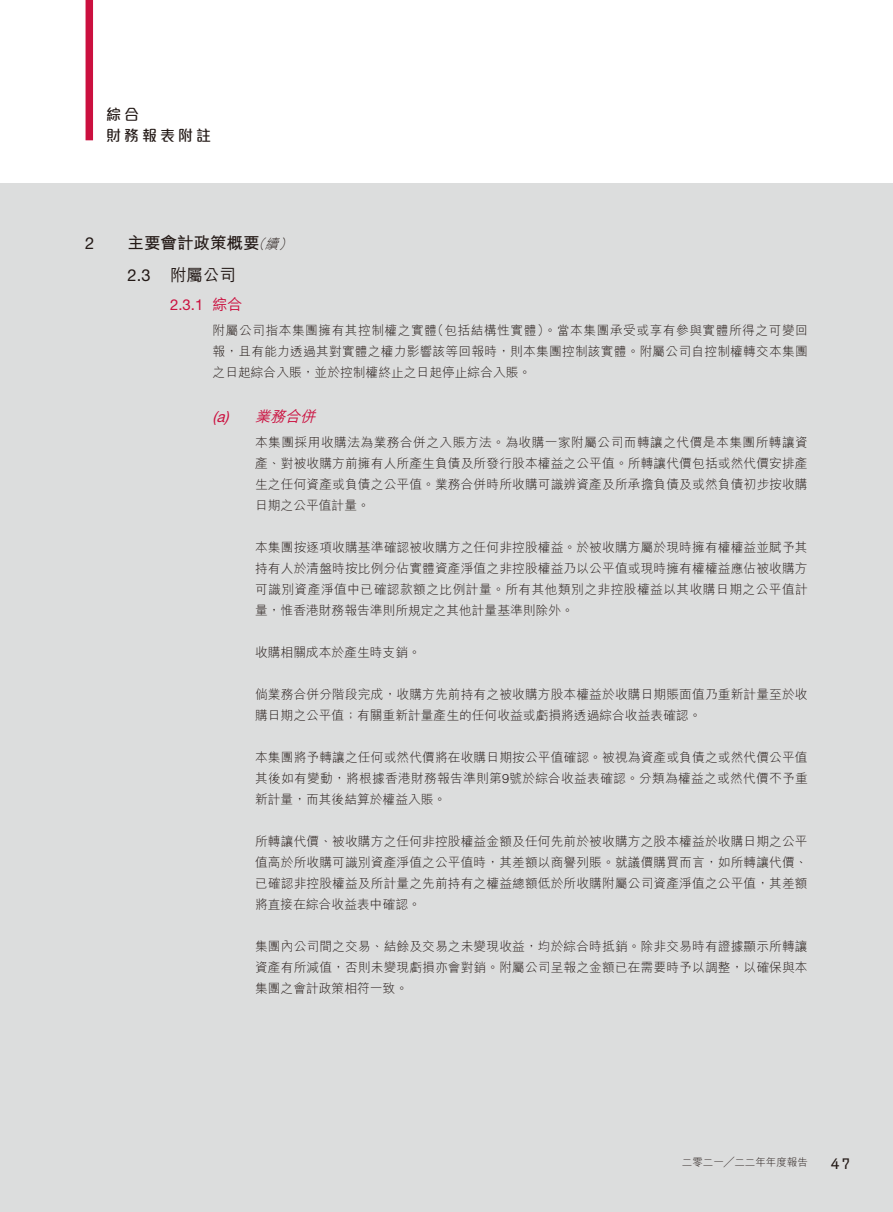
<style>
.page{position:relative;width:893px;height:1212px;background:#fff}
.page>*{position:absolute;margin:0;border:0;box-sizing:border-box;transform-origin:0 0}
.t1{font:700 16.5px/32.5px "M Hei HK";color:#231916}
.t2{font:16.5px "Helvetica Neue LT Std";color:#231916}
.t3{font:500 15px/21px "M Elle HK";letter-spacing:.2em;color:#231916}
.t4{font:15px "Helvetica Neue LT Std";color:#cb103f}
.t5{font:italic 500 15px "M Hei HK";color:#cb103f}
.t6{font:15px "Briem Akademi Std";color:#231916}
.t7{font:300 12.75px/21px "M Hei HK";letter-spacing:.01em;color:#231916;text-align:justify}
.t8{font:300 10.5px "M Hei HK";color:#231916}
.s1{font-weight:300;font-style:italic;font-size:13.5px}
.s2{font-family:"Helvetica Neue LT Std";font-weight:400}
.s3{font-weight:500}
.s4{font-family:"M Hei HK";font-weight:500}
.s5{font-family:"Helvetica Neue LT Std"}
</style>
<div class="page">
<div style="left:0;top:183px;width:893px;height:1029px;background:#dcdddd"></div>
<div style="left:86px;top:0;width:7px;height:140px;background:#cb103f"></div>
<p class="t3" style="left:106px;top:103px;width:106px">綜合<br>財務報表附註</p>
<p class="t2" style="left:85px;top:233px;width:11px">2</p>
<p class="t1" style="left:128px;top:225px;width:169px">主要會計政策概要<span class="s1">（續）<br></span><span class="s2">2.3</span> <span class="s3">附屬公司</span></p>
<p class="t4" style="left:170px;top:295px;width:74px">2.3.1 <span class="s4">綜合</span></p>
<p class="t7" style="left:213px;top:320px;width:597px">附屬公司指本集團擁有其控制權之實體（包括結構性實體）。當本集團承受或享有參與實體所得之可變回報，且有能力透過其對實體之權力影響該等回報時，則本集團控制該實體。附屬公司自控制權轉交本集團之日起綜合入賬，並於控制權終止之日起停止綜合入賬。</p>
<p class="t5" style="left:213px;top:405px;width:109px"><span class="s2">(a)</span> 業務合併</p>
<p class="t7" style="left:255px;top:432px;width:554px">本集團採用收購法為業務合併之入賬方法。為收購一家附屬公司而轉讓之代價是本集團所轉讓資產、對被收購方前擁有人所產生負債及所發行股本權益之公平值。所轉讓代價包括或然代價安排產生之任何資產或負債之公平值。業務合併時所收購可識辨資產及所承擔負債及或然負債初步按收購日期之公平值計量。</p>
<p class="t7" style="left:255px;top:537px;width:554px">本集團按逐項收購基準確認被收購方之任何非控股權益。於被收購方屬於現時擁有權權益並賦予其持有人於清盤時按比例分佔實體資產淨值之非控股權益乃以公平值或現時擁有權權益應佔被收購方可識別資產淨值中已確認款額之比例計量。所有其他類別之非控股權益以其收購日期之公平值計量，惟香港財務報告準則所規定之其他計量基準則除外。</p>
<p class="t7" style="left:255px;top:642px;width:167px">收購相關成本於產生時支銷。</p>
<p class="t7" style="left:255px;top:684px;width:554px">倘業務合併分階段完成，收購方先前持有之被收購方股本權益於收購日期賬面值乃重新計量至於收購日期之公平值；有關重新計量產生的任何收益或虧損將透過綜合收益表確認。</p>
<p class="t7" style="left:255px;top:747px;width:554px">本集團將予轉讓之任何或然代價將在收購日期按公平值確認。被視為資產或負債之或然代價公平值其後如有變動，將根據香港財務報告準則第<span class="s5">9</span>號於綜合收益表確認。分類為權益之或然代價不予重新計量，而其後結算於權益入賬。</p>
<p class="t7" style="left:255px;top:831px;width:554px">所轉讓代價、被收購方之任何非控股權益金額及任何先前於被收購方之股本權益於收購日期之公平值高於所收購可識別資產淨值之公平值時，其差額以商譽列賬。就議價購買而言，如所轉讓代價、已確認非控股權益及所計量之先前持有之權益總額低於所收購附屬公司資產淨值之公平值，其差額將直接在綜合收益表中確認。</p>
<p class="t7" style="left:255px;top:936px;width:554px">集團內公司間之交易、結餘及交易之未變現收益，均於綜合時抵銷。除非交易時有證據顯示所轉讓資產有所減值，否則未變現虧損亦會對銷。附屬公司呈報之金額已在需要時予以調整，以確保與本集團之會計政策相符一致。</p>
<p class="t8" style="left:682px;top:1157px;width:127px">二零二一╱二二年年度報告</p>
<p class="t6" style="left:831px;top:1155px;width:21px">47</p>
</div>
